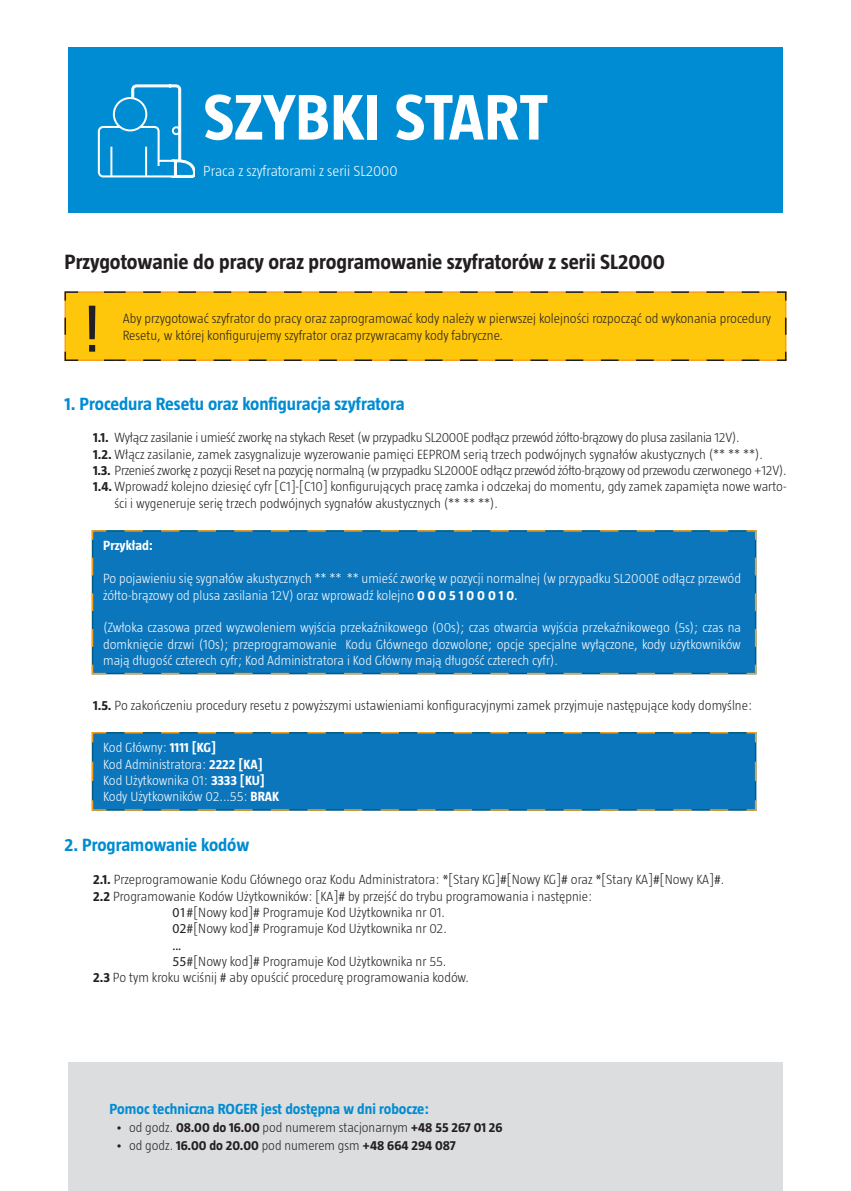
<style>
.page{position:relative;width:851px;height:1191px;background:#fff}
.page>*{position:absolute;margin:0;border:0;box-sizing:border-box;transform-origin:0 0}
.t1{font:700 66px "Taz";color:#fff}
.t2{font:63.6px "Taz";color:#231f20}
.t3{font:700 21.15px "Taz";color:#231f20}
.t4{font:700 18.15px "Taz";color:#008cd2}
.t5{font:700 15px "Taz";color:#008cd2}
.t6{font:300 15px "Taz";color:#fff}
.t7{font:300 13.65px/16.4px "Taz";color:#231f20}
.t8{font:300 13.65px/16.4px "Taz";color:#fff}
.t9{font:300 13.65px "Taz";letter-spacing:-.02em;color:#231f20}
.t10{font:700 13.65px "Taz";color:#fff}
.t11{font:13.65px "Myriad Pro";color:#231f20}
.t12{font:300 13.5px "Taz";color:#231f20}
.t13{font:700 13.5px "Taz";color:#231f20}
.s1{font-weight:700}
.s2{font-weight:400}
.s3{font-family:"Myriad Pro";font-weight:400}
.s4{font-weight:300}
</style>
<div class="page">
<div style="left:68px;top:47px;width:714px;height:166px;background:#008cd2"></div>
<div style="left:64px;top:291px;width:723px;height:70px;background:#fec70c"></div>
<div style="left:91px;top:530px;width:666px;height:145px;background:#0c76bd"></div>
<div style="left:91px;top:732px;width:666px;height:79px;background:#0c76bd"></div>
<svg style="left:98px;top:85px;width:97px;height:92px"></svg>
<hr style="left:110px;top:147px;width:2px;height:29px;background:#fff">
<hr style="left:145px;top:147px;width:2px;height:29px;background:#fff">
<div style="left:113px;top:97px;width:34px;height:34px;border:2px solid #fff;border-radius:50%"></div>
<div style="left:172px;top:126px;width:9px;height:9px;border:2px solid #fff;border-radius:50%"></div>
<div style="left:68px;top:1062px;width:714px;height:129px;background:#dcdddf"></div>
<h1 class="t1" style="left:203px;top:80px;width:346px">SZYBKI START</h1>
<p class="t6" style="left:203px;top:162px;width:196px">Praca z szyfratorami z serii SL2000</p>
<h3 class="t3" style="left:64px;top:250px;width:601px">Przygotowanie do pracy oraz programowanie szyfratorów z serii SL2000</h3>
<h2 class="t2" style="left:82px;top:294px;width:20px">!</h2>
<p class="t7" style="left:123px;top:310px;width:649px">Aby przygotować szyfrator do pracy oraz zaprogramować kody należy w pierwszej kolejności rozpocząć od wykonania procedury<br>Resetu, w której konfigurujemy szyfrator oraz przywracamy kody fabryczne.</p>
<h3 class="t4" style="left:64px;top:393px;width:342px">1. Procedura Resetu oraz konfiguracja szyfratora</h3>
<p class="t9" style="left:93px;top:430px;width:648px"><span class="s1">1.1.</span> Wyłącz zasilanie i umieść zworkę na stykach Reset (w przypadku SL2000E podłącz przewód żółto-brązowy do plusa zasilania 12V).</p>
<p class="t7" style="left:93px;top:445px;width:671px"><span class="s1">1.2.</span> Włącz zasilanie, zamek zasygnalizuje wyzerowanie pamięci EEPROM serią trzech podwójnych sygnałów akustycznych (** ** **).</p>
<p class="t9" style="left:93px;top:463px;width:695px"><span class="s1">1.3.</span> Przenieś zworkę z pozycji Reset na pozycję normalną (w przypadku SL2000E odłącz przewód żółto-brązowy od przewodu czerwonego +12V).</p>
<p class="t7" style="left:93px;top:478px;width:694px"><span class="s1">1.4.</span> Wprowadź kolejno dziesięć cyfr [C1]-[C10] konfigurujących pracę zamka i odczekaj do momentu, gdy zamek zapamięta nowe warto-</p>
<p class="t7" style="left:114px;top:495px;width:385px">ści i wygeneruje serię trzech podwójnych sygnałów akustycznych (** ** **).</p>
<p class="t10" style="left:103px;top:538px;width:52px">Przykład:</p>
<p class="t8" style="left:103px;top:570px;width:639px">Po pojawieniu się sygnałów akustycznych ** ** ** umieść zworkę w pozycji normalnej (w przypadku SL2000E odłącz przewód żółto-brązowy od plusa zasilania 12V) oraz wprowadź kolejno <span class="s1">0 0 0 5 1 0 0 0 1 0</span><span class="s2">.</span></p>
<p class="t8" style="left:103px;top:619px;width:639px;text-align:justify">(Zwłoka czasowa przed wyzwoleniem wyjścia przekaźnikowego (00s); czas otwarcia wyjścia przekaźnikowego (5s); czas na domknięcie drzwi (10s); przeprogramowanie Kodu Głównego dozwolone; opcje specjalne wyłączone, kody użytkowników mają długość czterech cyfr; Kod Administratora i Kod Główny mają długość czterech cyfr).</p>
<p class="t7" style="left:93px;top:696px;width:660px"><span class="s1">1.5.</span> Po zakończeniu procedury resetu z powyższymi ustawieniami konfiguracyjnymi zamek przyjmuje następujące kody domyślne:</p>
<p class="t8" style="left:103px;top:739px;width:177px">Kod Główny: <span class="s1">1111 [KG]<br></span>Kod Administratora: <span class="s1">2222 [KA]<br></span>Kod Użytkownika 01: <span class="s1">3333 [KU]<br></span>Kody Użytkowników 02...55: <span class="s1">BRAK</span></p>
<h3 class="t4" style="left:64px;top:835px;width:186px">2. Programowanie kodów</h3>
<p class="t7" style="left:93px;top:871px;width:632px"><span class="s1">2.1.</span> Przeprogramowanie Kodu Głównego oraz Kodu Administratora: <span class="s3">*</span>[Stary KG]<span class="s3">#</span>[Nowy KG]<span class="s3">#</span> oraz <span class="s3">*</span>[Stary KA]<span class="s3">#</span>[Nowy KA]<span class="s3">#</span>.</p>
<p class="t7" style="left:93px;top:887px;width:500px"><span class="s1">2.2</span> Programowanie Kodów Użytkowników: [KA]<span class="s3">#</span> by przejść do trybu programowania i następnie:</p>
<p class="t7" style="left:172px;top:904px;width:274px"><span class="s3">01#</span>[Nowy kod]<span class="s3">#</span> Programuje Kod Użytkownika nr 01.</p>
<p class="t7" style="left:172px;top:920px;width:276px"><span class="s3">02#</span>[Nowy kod]<span class="s3">#</span> Programuje Kod Użytkownika nr 02.</p>
<p class="t11" style="left:172px;top:936px;width:10px">...</p>
<p class="t7" style="left:93px;top:953px;width:377px;text-indent:79px"><span class="s3">55#</span>[Nowy kod]<span class="s3">#</span> Programuje Kod Użytkownika nr 55.<br><span class="s1">2.3</span> Po tym kroku wciśnij <span class="s3">#</span> aby opuścić procedurę programowania kodów.</p>
<p class="t5" style="left:109px;top:1100px;width:321px">Pomoc techniczna ROGER jest dostępna w dni robocze:</p>
<p class="t12" style="left:115px;top:1120px;width:388px">• od godz. <span class="s1">08.00 do 16.00</span> pod numerem stacjonarnym <span class="s1">+48 55 267 01 26</span></p>
<p class="t13" style="left:115px;top:1138px;width:342px"><span class="s4">• od godz.</span> 16.00 do 20.00 <span class="s4">pod numerem gsm</span> +48 664 294 087</p>
</div>
